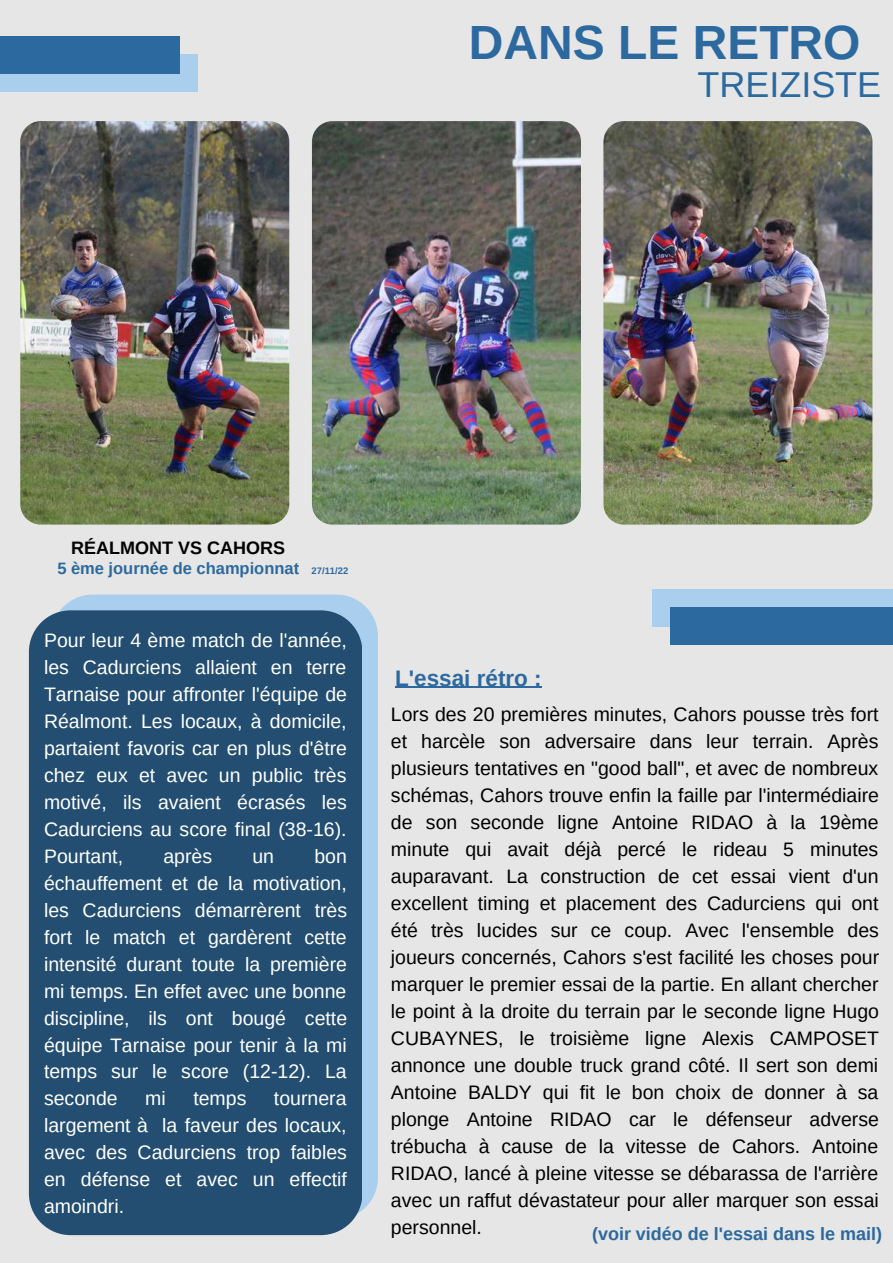
<style>
.page{position:relative;width:893px;height:1264px;background:#fff}
.page>*{position:absolute;margin:0;border:0;box-sizing:border-box;transform-origin:0 0}
.t1{font:700 48px "Arimo";color:#2c699f}
.t2{font:36px "Arimo";color:#2c699f}
.t3{font:700 22.5px "Arimo";color:#2c699f}
.t4{font:19.5px/27px "Arimo";color:#000;text-align:justify}
.t5{font:19.5px/27px "Arimo";color:#fff;text-align:justify}
.t6{font:700 18px "Arimo";color:#2c699f}
.t7{font:700 18px "Arimo";color:#000}
.t8{font:700 16.5px "Arimo";color:#2c699f}
.s1{font-size:9.45px}
</style>
<div class="page">
<div style="left:0;top:0;width:892px;height:1262px;background:#e6e6e6"></div>
<img style="left:20px;top:121px;width:269px;height:403px;border-radius:20px">
<img style="left:603px;top:121px;width:269px;height:403px;border-radius:20px">
<img style="left:312px;top:121px;width:269px;height:403px;border-radius:20px">
<div style="left:652px;top:589px;width:240px;height:38px;background:#aaceee"></div>
<div style="left:670px;top:607px;width:222px;height:38px;background:#2c699f"></div>
<div style="left:0;top:54px;width:198px;height:38px;background:#aaceee"></div>
<div style="left:0;top:36px;width:180px;height:38px;background:#2c699f"></div>
<div style="left:61px;top:594px;width:317px;height:616px;background:#aaceee"></div>
<div style="left:29px;top:610px;width:333px;height:625px;background:#234e71"></div>
<hr style="left:395px;top:686px;width:146px;height:2px;background:#2c699f">
<h1 class="t1" style="left:468px;top:16px;width:393px">DANS LE RETRO</h1>
<h2 class="t2" style="left:697px;top:65px;width:185px">TREIZISTE</h2>
<p class="t7" style="left:71px;top:538px;width:215px">RÉALMONT VS CAHORS</p>
<p class="t8" style="left:57px;top:559px;width:292px">5 ème journée de championnat <span class="s1">27/11/22</span></p>
<p class="t5" style="left:44px;top:626px;width:304px">Pour leur 4 ème match de l'année, les Cadurciens allaient en terre Tarnaise pour affronter l'équipe de Réalmont. Les locaux, à domicile, partaient favoris car en plus d'être chez eux et avec un public très motivé, ils avaient écrasés les Cadurciens au score final (38-16).<br>Pourtant,</p>
<p class="t5" style="left:163px;top:842px;width:50px">après</p>
<p class="t5" style="left:252px;top:842px;width:23px">un</p>
<p class="t5" style="left:44px;top:842px;width:304px;text-indent:270px">bon échauffement et de la motivation, les Cadurciens démarrèrent très fort le match et gardèrent cette intensité durant toute la première mi temps. En effet avec une bonne discipline, ils ont bougé cette équipe Tarnaise pour tenir à la mi temps sur le score (12-12). La seconde</p>
<p class="t5" style="left:145px;top:1085px;width:22px">mi</p>
<p class="t5" style="left:193px;top:1085px;width:55px">temps</p>
<p class="t5" style="left:44px;top:1085px;width:304px;text-indent:230px">tournera largement à la faveur des locaux, avec des Cadurciens trop faibles en défense et avec un effectif amoindri.</p>
<p class="t3" style="left:395px;top:665px;width:148px">L'essai rétro :</p>
<p class="t4" style="left:391px;top:700px;width:489px">Lors des 20 premières minutes, Cahors pousse très fort et harcèle son adversaire dans leur terrain. Après plusieurs tentatives en "good ball", et avec de nombreux schémas, Cahors trouve enfin la faille par l'intermédiaire de son seconde ligne Antoine RIDAO à la 19ème minute qui avait déjà percé le rideau 5 minutes auparavant. La construction de cet essai vient d'un excellent timing et placement des Cadurciens qui ont été très lucides sur ce coup. Avec l'ensemble des joueurs concernés, Cahors s'est facilité les choses pour marquer le premier essai de la partie. En allant chercher le point à la droite du terrain par le seconde ligne Hugo CUBAYNES, le troisième ligne Alexis CAMPOSET annonce une double truck grand côté. Il sert son demi Antoine BALDY qui fit le bon choix de donner à sa plonge Antoine RIDAO car le défenseur adverse trébucha à cause de la vitesse de Cahors. Antoine RIDAO, lancé à pleine vitesse se débarassa de l'arrière avec un raffut dévastateur pour aller marquer son essai personnel.</p>
<p class="t6" style="left:592px;top:1223px;width:291px">(voir vidéo de l'essai dans le mail)</p>
</div>
